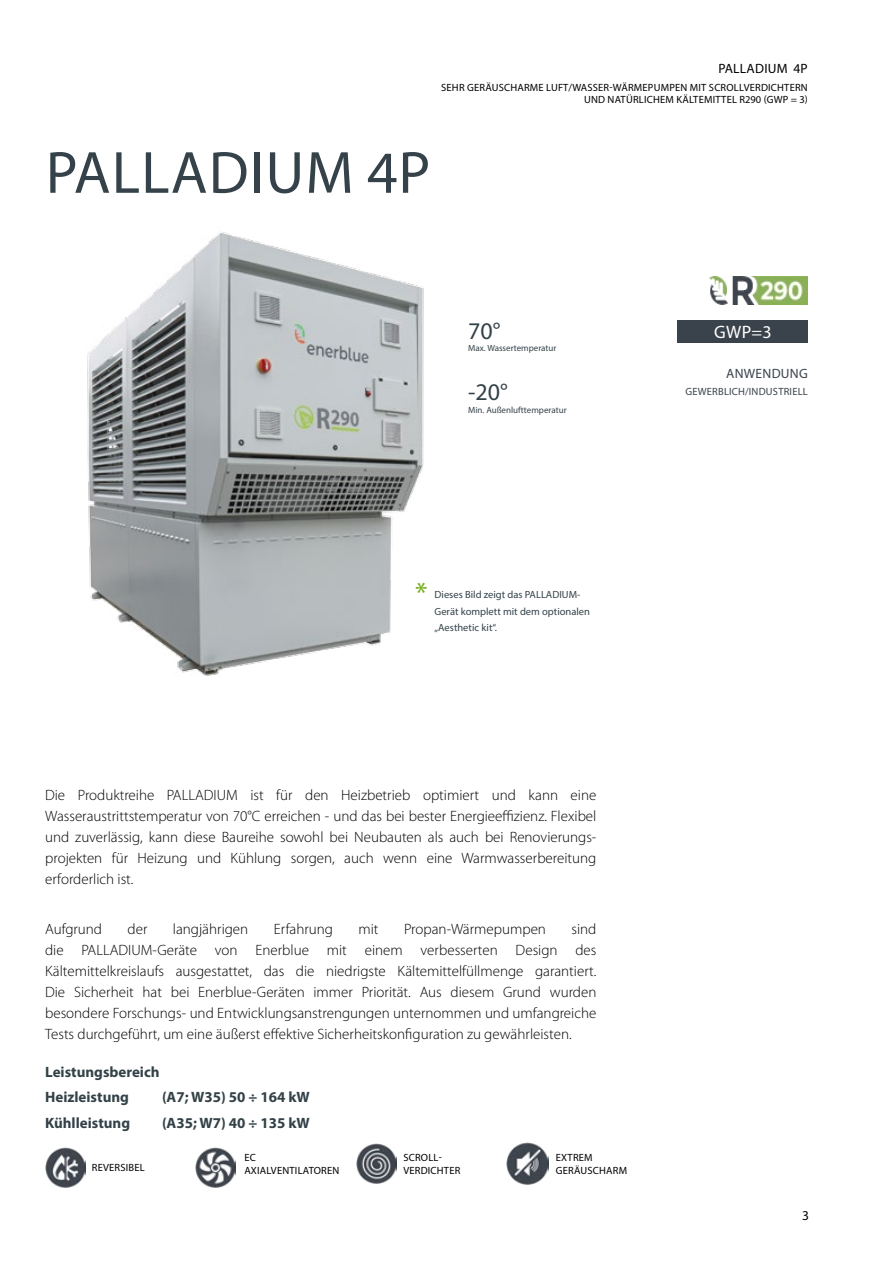
<style>
.page{position:relative;width:893px;height:1263px;background:#fff}
.page>*{position:absolute;margin:0;border:0;box-sizing:border-box;transform-origin:0 0}
.t1{font:60px "Myriad Pro";color:#35424a}
.t2{font:29.7px "Myriad Pro";color:#76ad1c}
.t3{font:24px "Myriad Pro";color:#334248}
.t4{font:18px "Myriad Pro";color:#fff}
.t5{font:300 15px/21px "Myriad Pro";color:#000;text-align:justify}
.t6{font:700 15px/25.2px "Myriad Pro";color:#334248}
.t7{font:13.5px "Myriad Pro";letter-spacing:.02em;color:#000}
.t8{font:13.5px "Myriad Pro";letter-spacing:.02em;color:#3a424b}
.t9{font:10.5px/12.6px "Myriad Pro";letter-spacing:.02em;color:#000}
.t10{font:10.5px "Myriad Pro";letter-spacing:.02em;color:#3a424b}
.t11{font:10.35px/16.5px "Myriad Pro";color:#334248}
.t12{font:9px "Myriad Pro";color:#334248}
</style>
<div class="page">
<img style="left:87px;top:232px;width:337px;height:444px">
<img style="left:196px;top:1147px;width:40px;height:40px">
<img style="left:506px;top:1142px;width:43px;height:43px">
<img style="left:45px;top:1147px;width:40px;height:40px">
<img style="left:710px;top:276px;width:98px;height:28px">
<img style="left:357px;top:1143px;width:40px;height:40px">
<div style="left:678px;top:320px;width:130px;height:23px;background:#3a424b"></div>
<p class="t7" style="left:718px;top:60px;width:89px">PALLADIUM 4P</p>
<p class="t9" style="left:441px;top:81px;width:368px;text-align:right">SEHR GERÄUSCHARME LUFT/WASSER-WÄRMEPUMPEN MIT SCROLLVERDICHTERN<br>UND NATÜRLICHEM KÄLTEMITTEL R290 (GWP = 3)</p>
<h1 class="t1" style="left:46px;top:136px;width:35px">PALLADIUM</h1>
<h1 class="t1" style="left:367px;top:136px;width:65px">4P</h1>
<h3 class="t3" style="left:468px;top:316px;width:34px">70°</h3>
<p class="t12" style="left:468px;top:342px;width:90px">MAX. WASSERTEMPERATUR</p>
<h3 class="t3" style="left:468px;top:377px;width:41px">-20°</h3>
<p class="t12" style="left:468px;top:404px;width:100px">MIN. AUßENLUFTTEMPERATUR</p>
<p class="t4" style="left:714px;top:320px;width:59px">GWP=3</p>
<p class="t8" style="left:726px;top:366px;width:83px">ANWENDU NG</p>
<p class="t10" style="left:685px;top:385px;width:118px">GEWERBLICH/INDUSTRI ELL</p>
<h2 class="t2" style="left:415px;top:575px;width:14px">*</h2>
<p class="t11" style="left:435px;top:587px;width:157px">DIESES BILD ZEIGT DAS PALLADIUM-<br>GERÄT KOMPLETT MIT DEM OPTIONALEN „AESTHETIC KIT“.</p>
<p class="t5" style="left:45px;top:785px;width:553px">Die Produktreihe PALLADIUM ist für den Heizbetrieb optimiert und kann eine Wasseraustrittstemperatur von 70°C erreichen - und das bei bester Energieeffizienz. Flexibel und zuverlässig, kann diese Baureihe sowohl bei Neubauten als auch bei Renovierungs&shy;projekten für Heizung und Kühlung sorgen, auch wenn eine Warmwasserbereitung erforderlich ist.</p>
<p class="t5" style="left:45px;top:919px;width:58px">Aufgrund</p>
<p class="t5" style="left:128px;top:919px;width:21px">der</p>
<p class="t5" style="left:173px;top:919px;width:77px">langjährigen</p>
<p class="t5" style="left:274px;top:919px;width:61px">Erfahrung</p>
<p class="t5" style="left:359px;top:919px;width:22px">mit</p>
<p class="t5" style="left:404px;top:919px;width:143px">Propan-Wärmepumpen</p>
<p class="t5" style="left:45px;top:919px;width:553px;text-indent:526px">sind die PALLADIUM-Geräte von Enerblue mit einem verbesserten Design des Kältemittelkreislaufs ausgestattet, das die niedrigste Kältemittelfüllmenge garantiert.<br>Die Sicherheit hat bei Enerblue-Geräten immer Priorität. Aus diesem Grund wurden besondere Forschungs- und Entwicklungsanstrengungen unternommen und umfangreiche Tests durchgeführt, um eine äußerst effektive Sicherheitskonfiguration zu gewährleisten.</p>
<p class="t6" style="left:45px;top:1059px;width:116px">Leistungsbereich<br>Heizleistung</p>
<p class="t6" style="left:162px;top:1084px;width:149px">(A7; W35) 50 ÷ 164 kW</p>
<p class="t6" style="left:45px;top:1109px;width:87px">Kühlleistung</p>
<p class="t6" style="left:162px;top:1109px;width:149px">(A35; W7) 40 ÷ 135 kW</p>
<p class="t9" style="left:92px;top:1161px;width:54px">REVERSIBEL</p>
<p class="t9" style="left:244px;top:1151px;width:97px">EC<br>AXIALVENTILATOREN</p>
<p class="t9" style="left:556px;top:1151px;width:59px">EXTREM<br>GERÄUSCHARM</p>
<p class="t9" style="left:403px;top:1151px;width:40px">SCROLL-<br>VERDIC</p>
<p class="t9" style="left:437px;top:1164px;width:23px">HTER</p>
<p class="t7" style="left:802px;top:1207px;width:8px">3</p>
</div>
